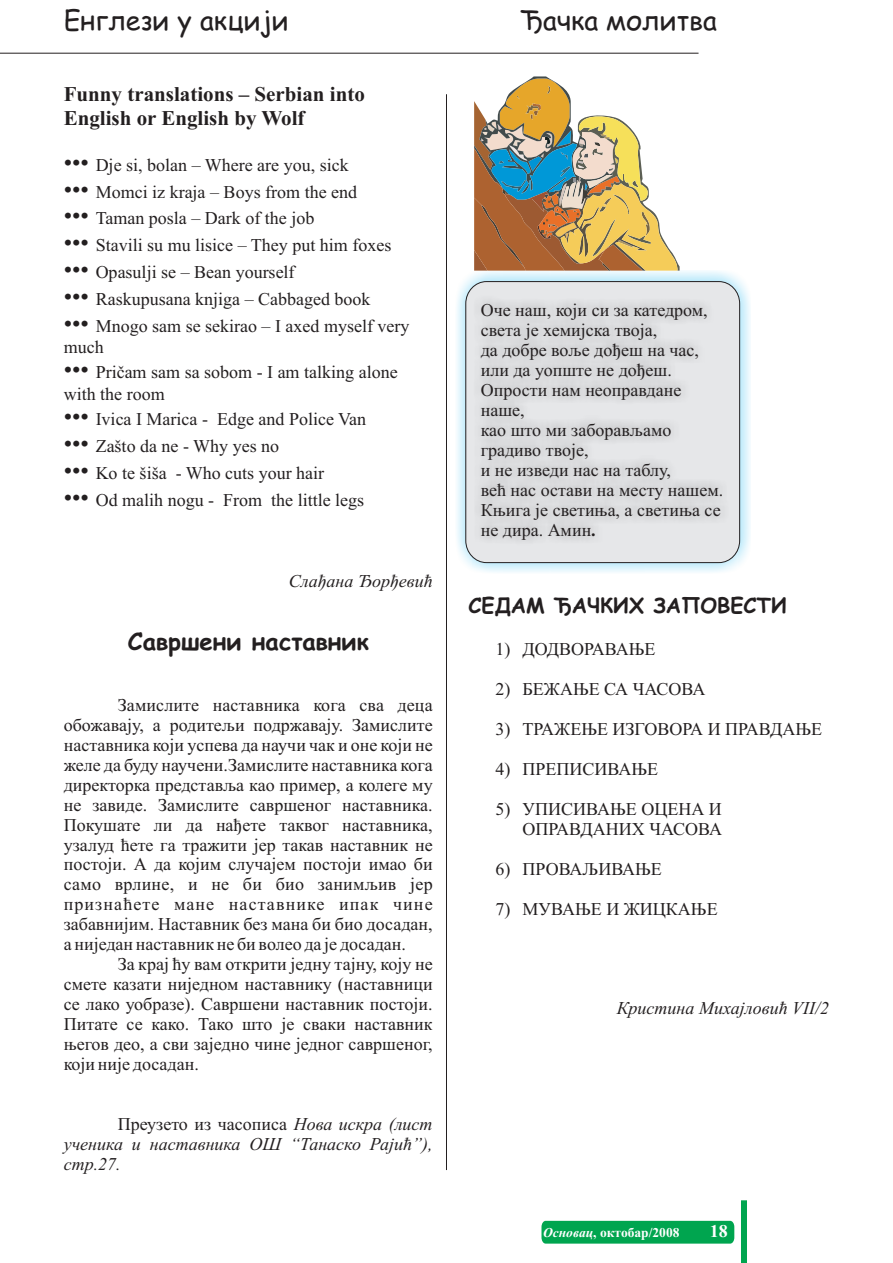
<style>
.page{position:relative;width:893px;height:1263px;background:#fff}
.page>*{position:absolute;margin:0;border:0;box-sizing:border-box;transform-origin:0 0}
.t1{font:27px "Comic Sans MS";color:#231f20}
.t2{font:24px "Arial";color:#231f20}
.t3{font:700 24px "Comic Sans MS";color:#231f20}
.t4{font:700 21px/23.2px "Times New Roman";color:#231f20}
.t5{font:700 21px "Comic Sans MS";color:#231f20}
.t6{font:18px/20px "Times New Roman";color:#231f20}
.t7{font:italic 18px/20px "Times New Roman";color:#231f20;text-align:justify}
.t8{font:700 18px "Times New Roman";color:#fff}
.t9{font:700 13.5px "Times New Roman";color:#fff}
.s1{font-style:normal}
.s2{font-weight:700}
.s3{font-style:italic}
</style>
<div class="page">
<div style="left:455px;top:270px;width:296px;height:304px;background:#00aeef;opacity:.49"></div>
<div style="left:466px;top:281px;width:274px;height:282px;background:#e6e7e9;border:1px solid #231f20;border-radius:21px"></div>
<div style="left:741px;top:1200px;width:6px;height:63px;background:#00a54f"></div>
<div style="left:541px;top:1221px;width:193px;height:22px;background:#00a54f"></div>
<hr style="left:0;top:53px;width:698px;height:1px;background:#231f20">
<hr style="left:446px;top:94px;width:1px;height:1076px;background:#231f20">
<svg style="left:474px;top:76px;width:206px;height:195px"></svg>
<div style="left:472px;top:291px;width:265px;height:276px;background:#dcdddf"></div>
<h1 class="t1" style="left:64px;top:9px;width:227px">Енглези у акцији</h1>
<h1 class="t1" style="left:520px;top:9px;width:198px">Ђачка молитва</h1>
<p class="t4" style="left:64px;top:85px;width:303px">Funny translations – Serbian into<br>English or English by Wolf</p>
<p class="t6" style="left:96px;top:153px;width:315px;line-height:26.8px">Dje si, bolan – Where are you, sick<br>Momci iz kraja – Boys from the end Taman posla – Dark of the job<br>Stavili su mu lisice – They put him foxes Opasulji se – Bean yourself<br>Raskupusana knjiga – Cabbaged book Mnogo sam se sekirao – I axed myself very</p>
<p class="t6" style="left:96px;top:336px;width:303px;line-height:25.7px;text-indent:-32px">much<br>Pričam sam sa sobom - I am talking alone</p>
<p class="t6" style="left:96px;top:382px;width:272px;line-height:26.5px;text-indent:-32px">with the room<br>Ivica I Marica - Edge and Police Van<br>Zašto da ne - Why yes no<br>Ko te šiša - Who cuts your hair<br>Od malih nogu - From the little legs</p>
<h2 class="t2" style="left:64px;top:153px;width:27px">•••</h2>
<h2 class="t2" style="left:64px;top:180px;width:27px">•••</h2>
<h2 class="t2" style="left:64px;top:207px;width:27px">•••</h2>
<h2 class="t2" style="left:64px;top:234px;width:27px">•••</h2>
<h2 class="t2" style="left:64px;top:261px;width:27px">•••</h2>
<h2 class="t2" style="left:64px;top:287px;width:27px">•••</h2>
<h2 class="t2" style="left:64px;top:314px;width:27px">•••</h2>
<h2 class="t2" style="left:64px;top:361px;width:27px">•••</h2>
<h2 class="t2" style="left:64px;top:408px;width:27px">•••</h2>
<h2 class="t2" style="left:64px;top:434px;width:27px">•••</h2>
<h2 class="t2" style="left:64px;top:461px;width:27px">•••</h2>
<h2 class="t2" style="left:64px;top:488px;width:27px">•••</h2>
<p class="t7" style="left:289px;top:572px;width:145px">Слађана Ђорђевић</p>
<h2 class="t3" style="left:128px;top:631px;width:242px">Савршени наставник</h2>
<p class="t6" style="left:64px;top:697px;width:370px;text-align:justify;text-indent:54px">Замислите наставника кога сва деца обожавају, а родитељи подржавају. Замислите наставника који успева да научи чак и оне који не желе да буду научени.Замислите наставника кога директорка представља као пример, а колеге му не завиде. Замислите савршеног наставника.<br>Покушате ли да нађете таквог наставника, узалуд ћете га тражити јер такав наставник не постоји. А да којим случајем постоји имао би само врлине, и не би био занимљив јер признаћете мане наставнике ипак чине забавнијим. Наставник без мана би био досадан, а ниједан наставник не би волео да је досадан.</p>
<p class="t6" style="left:64px;top:956px;width:370px;text-align:justify;text-indent:54px">За крај ћу вам открити једну тајну, коју не смете казати ниједном наставнику (наставници се лако уобразе). Савршени наставник постоји.<br>Питате се како. Тако што је сваки наставник његов део, а сви заједно чине једног савршеног, који није досадан.</p>
<p class="t7" style="left:64px;top:1115px;width:370px;text-indent:54px"><span class="s1">Преузето из часописа</span> Нова искра (лист ученика и наставника ОШ “Танаско Рајић”), стр.27.</p>
<p class="t6" style="left:481px;top:302px;width:244px">Оче наш, који си за катедром, света је хемијска твоја,<br>да добре воље дођеш на час, или да уопште не дођеш.<br>Опрости нам неоправдане наше,<br>као што ми заборављамо градиво твоје,<br>и не изведи нас на таблу,<br>већ нас остави на месту нашем.<br>Књига је светиња, а светиња се не дира. Амин<span class="s2">.</span></p>
<p class="t5" style="left:468px;top:596px;width:320px">СЕДАМ ЂАЧКИХ ЗАПОВЕСТИ</p>
<p class="t6" style="left:495px;top:641px;width:161px">1) ДОДВОРАВАЊЕ</p>
<p class="t6" style="left:495px;top:681px;width:211px">2) БЕЖАЊЕ СА ЧАСОВА</p>
<p class="t6" style="left:495px;top:721px;width:328px">3) ТРАЖЕЊЕ ИЗГОВОРА И ПРАВДАЊЕ</p>
<p class="t6" style="left:495px;top:761px;width:164px">4) ПРЕПИСИВАЊЕ</p>
<p class="t6" style="left:495px;top:801px;width:228px;text-align:right">5) УПИСИВАЊЕ ОЦЕНА И<br>ОПРАВДАНИХ ЧАСОВА</p>
<p class="t6" style="left:495px;top:860px;width:168px">6) ПРОВАЉИВАЊЕ</p>
<p class="t6" style="left:495px;top:900px;width:224px">7) МУВАЊЕ И ЖИЦКАЊЕ</p>
<p class="t7" style="left:617px;top:1000px;width:214px">Кристина Михајловић VII/2</p>
<p class="t9" style="left:543px;top:1227px;width:138px"><span class="s3">Основац</span>, октобар/2008</p>
<p class="t8" style="left:710px;top:1224px;width:19px">18</p>
</div>
